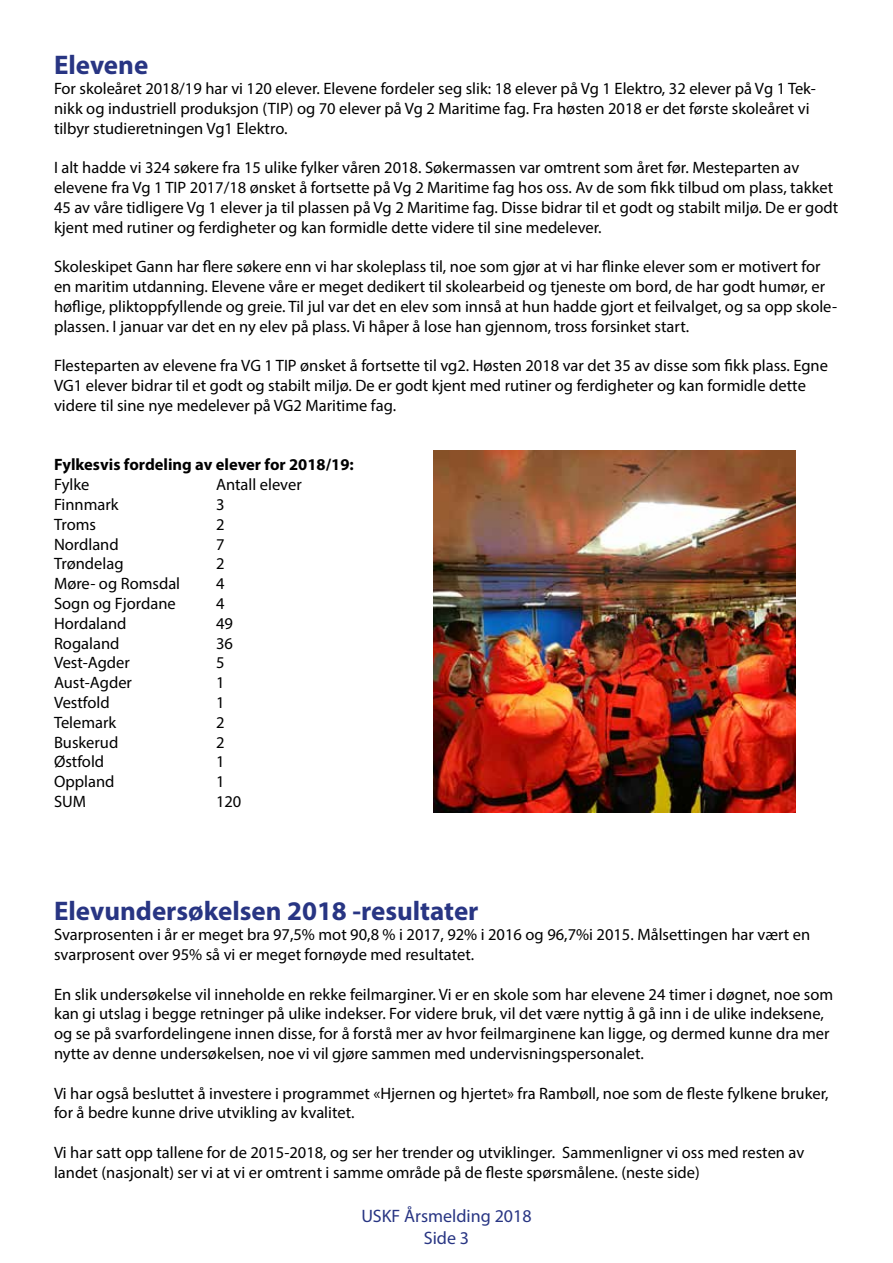
<style>
.page{position:relative;width:893px;height:1263px;background:#fff}
.page>*{position:absolute;margin:0;border:0;box-sizing:border-box;transform-origin:0 0}
.t1{font:700 27px "Myriad Pro";color:#283583}
.t2{font:18px/21.6px "Myriad Pro";color:#283583;text-align:center}
.t3{font:16.5px/19.8px "Myriad Pro";color:#000}
.t4{font:700 16.5px "Myriad Pro";color:#000}
</style>
<div class="page">
<img style="left:434px;top:451px;width:361px;height:361px">
<h1 class="t1" style="left:54px;top:48px;width:96px">Elevene</h1>
<p class="t3" style="left:54px;top:78px;width:763px">For skoleåret 2018/19 har vi 120 elever. Elevene fordeler seg slik: 18 elever på Vg 1 Elektro, 32 elever på Vg 1 Tek&shy;nikk og industriell produksjon (TIP) og 70 elever på Vg 2 Maritime fag. Fra høsten 2018 er det første skoleåret vi tilbyr studieretningen Vg1 Elektro.</p>
<p class="t3" style="left:54px;top:158px;width:786px">I alt hadde vi 324 søkere fra 15 ulike fylker våren 2018. Søkermassen var omtrent som året før. Mesteparten av elevene fra Vg 1 TIP 2017/18 ønsket å fortsette på Vg 2 Maritime fag hos oss. Av de som fikk tilbud om plass, takket 45 av våre tidligere Vg 1 elever ja til plassen på Vg 2 Maritime fag. Disse bidrar til et godt og stabilt miljø. De er godt kjent med rutiner og ferdigheter og kan formidle dette videre til sine medelever.</p>
<p class="t3" style="left:54px;top:257px;width:784px">Skoleskipet Gann har flere søkere enn vi har skoleplass til, noe som gjør at vi har flinke elever som er motivert for en maritim utdanning. Elevene våre er meget dedikert til skolearbeid og tjeneste om bord, de har godt humør, er høflige, pliktoppfyllende og greie. Til jul var det en elev som innså at hun hadde gjort et feilvalget, og sa opp skole&shy;plassen. I januar var det en ny elev på plass. Vi håper å lose han gjennom, tross forsinket start.</p>
<p class="t3" style="left:54px;top:356px;width:776px">Flesteparten av elevene fra VG 1 TIP ønsket å fortsette til vg2. Høsten 2018 var det 35 av disse som fikk plass. Egne<br>VG1 elever bidrar til et godt og stabilt miljø. De er godt kjent med rutiner og ferdigheter og kan formidle dette videre til sine nye medelever på VG2 Maritime fag.</p>
<p class="t4" style="left:54px;top:454px;width:301px">Fylkesvis fordeling av elever for 2018/19:</p>
<p class="t3" style="left:54px;top:474px;width:37px">Fylke</p>
<p class="t3" style="left:216px;top:474px;width:87px">Antall elever</p>
<p class="t3" style="left:54px;top:494px;width:66px">Finnmark</p>
<p class="t3" style="left:216px;top:494px;width:10px">3</p>
<p class="t3" style="left:54px;top:514px;width:44px">Troms</p>
<p class="t3" style="left:216px;top:514px;width:10px">2</p>
<p class="t3" style="left:54px;top:534px;width:66px">Nordland</p>
<p class="t3" style="left:216px;top:534px;width:10px">7</p>
<p class="t3" style="left:54px;top:554px;width:71px">Trøndelag</p>
<p class="t3" style="left:216px;top:554px;width:10px">2</p>
<p class="t3" style="left:54px;top:573px;width:128px">Møre- og Romsdal</p>
<p class="t3" style="left:216px;top:573px;width:10px">4</p>
<p class="t3" style="left:54px;top:593px;width:123px">Sogn og Fjordane</p>
<p class="t3" style="left:216px;top:593px;width:10px">4</p>
<p class="t3" style="left:54px;top:613px;width:74px">Hordaland</p>
<p class="t3" style="left:216px;top:613px;width:18px">49</p>
<p class="t3" style="left:54px;top:633px;width:67px">Rogaland</p>
<p class="t3" style="left:216px;top:633px;width:18px">36</p>
<p class="t3" style="left:54px;top:653px;width:77px">Vest-Agder</p>
<p class="t3" style="left:216px;top:653px;width:10px">5</p>
<p class="t3" style="left:54px;top:672px;width:79px">Aust-Agder</p>
<p class="t3" style="left:216px;top:672px;width:10px">1</p>
<p class="t3" style="left:54px;top:692px;width:57px">Vestfold</p>
<p class="t3" style="left:216px;top:692px;width:10px">1</p>
<p class="t3" style="left:54px;top:712px;width:64px">Telemark</p>
<p class="t3" style="left:216px;top:712px;width:10px">2</p>
<p class="t3" style="left:54px;top:732px;width:66px">Buskerud</p>
<p class="t3" style="left:216px;top:732px;width:10px">2</p>
<p class="t3" style="left:54px;top:752px;width:52px">Østfold</p>
<p class="t3" style="left:216px;top:752px;width:10px">1</p>
<p class="t3" style="left:54px;top:771px;width:62px">Oppland</p>
<p class="t3" style="left:216px;top:771px;width:10px">1</p>
<p class="t3" style="left:54px;top:791px;width:34px">SUM</p>
<p class="t3" style="left:216px;top:791px;width:27px">120</p>
<h1 class="t1" style="left:54px;top:894px;width:426px">Elevundersøkelsen 2018 -resultater</h1>
<p class="t3" style="left:54px;top:924px;width:758px">Svarprosenten i år er meget bra 97,5% mot 90,8 % i 2017, 92% i 2016 og 96,7%i 2015. Målsettingen har vært en svarprosent over 95% så vi er meget fornøyde med resultatet.</p>
<p class="t3" style="left:54px;top:984px;width:781px">En slik undersøkelse vil inneholde en rekke feilmarginer. Vi er en skole som har elevene 24 timer i døgnet, noe som kan gi utslag i begge retninger på ulike indekser. For videre bruk, vil det være nyttig å gå inn i de ulike indeksene, og se på svarfordelingene innen disse, for å forstå mer av hvor feilmarginene kan ligge, og dermed kunne dra mer nytte av denne undersøkelsen, noe vi vil gjøre sammen med undervisningspersonalet.</p>
<p class="t3" style="left:54px;top:1083px;width:776px">Vi har også besluttet å investere i programmet «Hjernen og hjertet» fra Rambøll, noe som de fleste fylkene bruker, for å bedre kunne drive utvikling av kvalitet.</p>
<p class="t3" style="left:54px;top:1142px;width:752px">Vi har satt opp tallene for de 2015-2018, og ser her trender og utviklinger. Sammenligner vi oss med resten av landet (nasjonalt) ser vi at vi er omtrent i samme område på de fleste spørsmålene. (neste side)</p>
<p class="t2" style="left:361px;top:1205px;width:172px">USKF Årsmelding 2018<br>Side 3</p>
</div>
